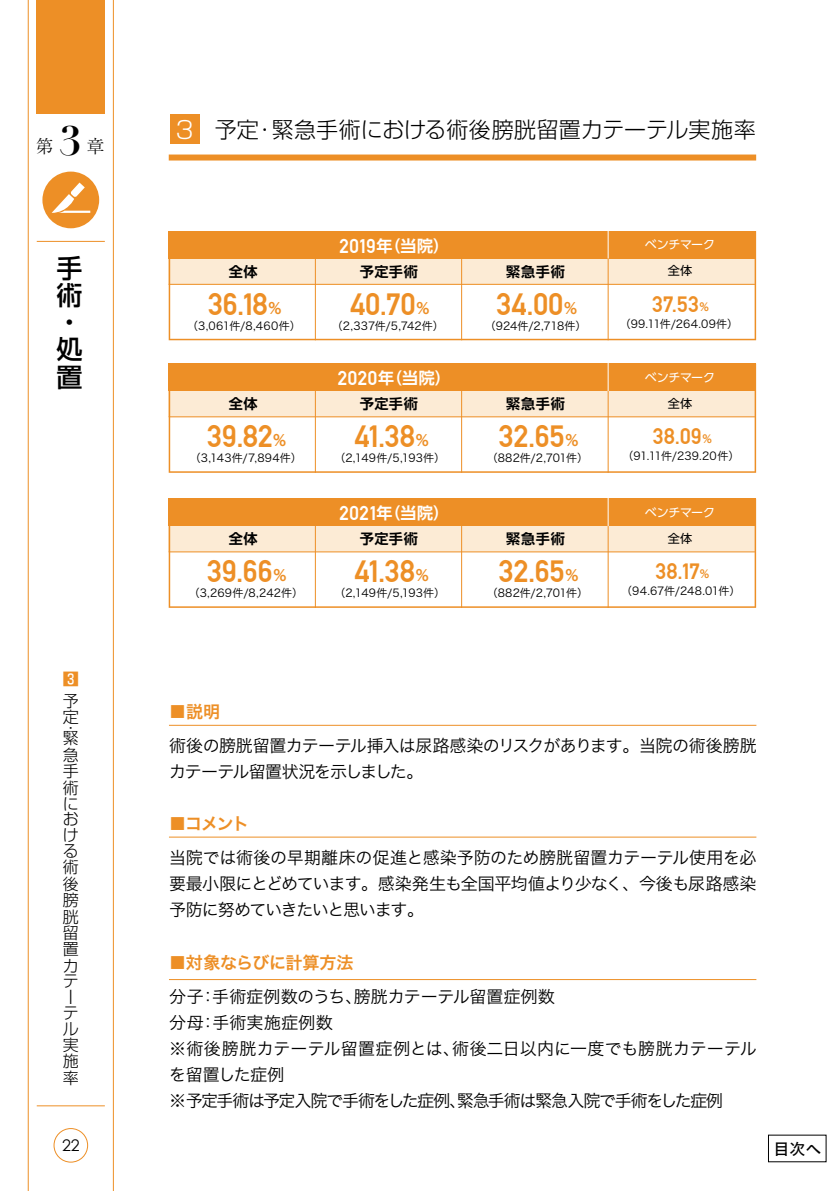
<style>
.page{position:relative;width:840px;height:1191px;background:#fff}
.page>*{position:absolute;margin:0;border:0;box-sizing:border-box;transform-origin:0 0}
.t1{font:700 40px "Didot";color:#000}
.t2{font:30.6px "Alte DIN1451 Mittelschriftgepraegt";color:#ed8f26}
.t3{font:500 26px/27.4px "Shin Go Pr 6 N";color:#000}
.t4{font:300 24px "Shin Go Pr 6 N";color:#fff}
.t5{font:22.2px "Alte DIN1451 Mittelschriftgepraegt";letter-spacing:.015em;color:#ed8f26}
.t6{font:300 22px "Shin Go Pr 6 N";color:#000}
.t7{font:300 18px "Ryumin Pr 6 N";color:#000}
.t8{font:17px/26px "Hira Kaku Std N W3";letter-spacing:-.04em;color:#000}
.t9{font:17px/26px "Hira Kaku Std N W3";letter-spacing:-.02em;color:#000}
.t10{font:17px "Hira Kaku Std N W6";letter-spacing:-.015em;color:#ed8f26}
.t11{font:700 16px "UD Shin Go NT Pro De";color:#fff}
.t12{font:300 16px/16.2px "Shin Go Pr 6 N";color:#000}
.t13{font:16px "Hiragino UD Sans Std W5";color:#000}
.t14{font:16px "Century Gothic";color:#000}
.t15{font:500 16px "Shin Go Pr 6 N";color:#ed8f26}
.t16{font:700 14px "UD Shin Go NT Pro De";letter-spacing:.055em;color:#000}
.t17{font:12px "UD Shin Go Pr 6";letter-spacing:-.025em;color:#fff}
.t18{font:12px "UD Shin Go Pr 6";color:#000}
.t19{font:11px "Hira Kaku Std N W3";letter-spacing:.005em;color:#000}
.t20{font:11px "Hira Kaku Std N W3";letter-spacing:.025em;color:#000}
.t21{font:11px "Hira Kaku Std N W3";letter-spacing:.03em;color:#000}
.s1{font-family:"Alte DIN1451 Mittelschriftgepraegt";font-weight:400;font-size:19.6px}
.s2{font-size:30.2px}
.s3{font-family:"UD Shin Go NT Pro De";font-weight:700;font-size:15px}
.s4{font-size:21.8px}
.s5{font-family:"UD Shin Go NT Pro De";font-weight:700;font-size:10.8px}
</style>
<div class="page">
<div style="left:169px;top:154px;width:586px;height:6px;background:#ed8f26"></div>
<div style="left:170px;top:114px;width:30px;height:30px;background:#ed8f26"></div>
<hr style="left:28px;top:0;width:1px;height:1191px;background:#ed8f26">
<hr style="left:113px;top:0;width:1px;height:1191px;background:#ed8f26">
<hr style="left:37px;top:241px;width:68px;height:1px;background:#ed8f26">
<hr style="left:37px;top:1105px;width:68px;height:1px;background:#ed8f26">
<div style="left:53px;top:1128px;width:35px;height:34px;border:1px solid #ed8f26;border-radius:50%"></div>
<div style="left:37px;top:0;width:68px;height:113px;background:#ed8f26"></div>
<div style="left:42px;top:172px;width:57px;height:56px;background:#ed8f26;border-radius:50%"></div>
<svg style="left:52px;top:182px;width:38px;height:31px"></svg>
<hr style="left:169px;top:725px;width:587px;height:1px;background:#ed8f26">
<hr style="left:169px;top:836px;width:587px;height:1px;background:#ed8f26">
<hr style="left:169px;top:979px;width:587px;height:1px;background:#ed8f26">
<svg style="left:169px;top:391px;width:586px;height:82px"></svg>
<div style="left:169px;top:363px;width:586px;height:28px;background:#ed8f26"></div>
<hr style="left:169px;top:416px;width:585px;height:1px;background:#ed8f26">
<hr style="left:607px;top:380px;width:1px;height:93px;background:#ed8f26">
<hr style="left:607px;top:361px;width:1px;height:30px;background:#fff">
<hr style="left:461px;top:380px;width:1px;height:93px;background:#ed8f26">
<hr style="left:315px;top:380px;width:1px;height:93px;background:#ed8f26">
<svg style="left:169px;top:258px;width:586px;height:82px"></svg>
<div style="left:169px;top:231px;width:586px;height:27px;background:#ed8f26"></div>
<hr style="left:169px;top:284px;width:585px;height:1px;background:#ed8f26">
<hr style="left:607px;top:248px;width:1px;height:92px;background:#ed8f26">
<hr style="left:607px;top:228px;width:1px;height:30px;background:#fff">
<hr style="left:461px;top:248px;width:1px;height:92px;background:#ed8f26">
<hr style="left:315px;top:248px;width:1px;height:92px;background:#ed8f26">
<svg style="left:169px;top:526px;width:586px;height:82px"></svg>
<div style="left:169px;top:498px;width:586px;height:28px;background:#ed8f26"></div>
<hr style="left:169px;top:551px;width:585px;height:1px;background:#ed8f26">
<hr style="left:607px;top:515px;width:1px;height:93px;background:#ed8f26">
<hr style="left:607px;top:496px;width:1px;height:30px;background:#fff">
<hr style="left:461px;top:515px;width:1px;height:93px;background:#ed8f26">
<hr style="left:315px;top:515px;width:1px;height:93px;background:#ed8f26">
<h3 class="t7" style="left:35px;top:132px;width:20px">第</h3>
<h1 class="t1" style="left:60px;top:116px;width:24px">3</h1>
<h3 class="t7" style="left:87px;top:132px;width:19px">章</h3>
<h3 class="t3" style="left:57px;top:252px;width:27px">手術・処置</h3>
<h3 class="t15" style="left:63px;top:665px;width:17px">3</h3>
<h3 class="t12" style="left:63px;top:691px;width:17px">予定</h3>
<h3 class="t12" style="left:63px;top:718px;width:10px">・</h3>
<h3 class="t12" style="left:63px;top:729px;width:17px">緊急手術における術後膀胱留置カテーテル実施率</h3>
<h3 class="t4" style="left:175px;top:110px;width:20px">3</h3>
<h3 class="t6" style="left:215px;top:111px;width:542px">予定・緊急手術における術後膀胱留置カテーテル実施率</h3>
<h3 class="t11" style="left:339px;top:233px;width:111px"><span class="s1">2019</span>年（当院）</h3>
<p class="t17" style="left:644px;top:235px;width:72px">ベンチマーク</p>
<p class="t16" style="left:228px;top:260px;width:31px">全体</p>
<p class="t16" style="left:359px;top:260px;width:60px">予定手術</p>
<p class="t16" style="left:506px;top:260px;width:60px">緊急手術</p>
<p class="t18" style="left:667px;top:261px;width:26px">全体</p>
<h2 class="t2" style="left:208px;top:286px;width:76px">36<span class="s2">.</span>18<span class="s3">％</span></h2>
<h2 class="t2" style="left:350px;top:286px;width:82px">40<span class="s2">.</span>70<span class="s3">％</span></h2>
<h2 class="t2" style="left:496px;top:286px;width:83px">34<span class="s2">.</span>00<span class="s3">％</span></h2>
<h3 class="t5" style="left:652px;top:291px;width:59px">37<span class="s4">.</span>53<span class="s5">％</span></h3>
<p class="t21" style="left:187px;top:318px;width:115px">（3,061件/8,460件）</p>
<p class="t19" style="left:332px;top:318px;width:113px">（2,337件/5,742件）</p>
<p class="t19" style="left:484px;top:318px;width:103px">（924件/2,718件）</p>
<p class="t20" style="left:619px;top:315px;width:120px">（99.11件/264.09件）</p>
<h3 class="t11" style="left:338px;top:365px;width:114px"><span class="s1">2020</span>年（当院）</h3>
<p class="t17" style="left:644px;top:367px;width:72px">ベンチマーク</p>
<p class="t16" style="left:228px;top:392px;width:31px">全体</p>
<p class="t16" style="left:359px;top:392px;width:60px">予定手術</p>
<p class="t16" style="left:506px;top:392px;width:60px">緊急手術</p>
<p class="t18" style="left:667px;top:394px;width:26px">全体</p>
<h2 class="t2" style="left:207px;top:418px;width:81px">39<span class="s2">.</span>82<span class="s3">％</span></h2>
<h2 class="t2" style="left:354px;top:418px;width:76px">41<span class="s2">.</span>38<span class="s3">％</span></h2>
<h2 class="t2" style="left:499px;top:418px;width:82px">32<span class="s2">.</span>65<span class="s3">％</span></h2>
<h3 class="t5" style="left:652px;top:423px;width:61px">38<span class="s4">.</span>09<span class="s5">％</span></h3>
<p class="t19" style="left:190px;top:450px;width:113px">（3,143件/7,894件）</p>
<p class="t19" style="left:334px;top:450px;width:112px">（2,149件/5,193件）</p>
<p class="t19" style="left:486px;top:450px;width:103px">（882件/2,701件）</p>
<p class="t19" style="left:622px;top:447px;width:118px">（91.11件/239.20件）</p>
<h3 class="t11" style="left:339px;top:500px;width:111px"><span class="s1">2021</span>年（当院）</h3>
<p class="t17" style="left:644px;top:502px;width:72px">ベンチマーク</p>
<p class="t16" style="left:228px;top:527px;width:31px">全体</p>
<p class="t16" style="left:359px;top:527px;width:60px">予定手術</p>
<p class="t16" style="left:506px;top:527px;width:60px">緊急手術</p>
<p class="t18" style="left:667px;top:529px;width:26px">全体</p>
<h2 class="t2" style="left:207px;top:553px;width:81px">39<span class="s2">.</span>66<span class="s3">％</span></h2>
<h2 class="t2" style="left:354px;top:553px;width:76px">41<span class="s2">.</span>38<span class="s3">％</span></h2>
<h2 class="t2" style="left:499px;top:553px;width:82px">32<span class="s2">.</span>65<span class="s3">％</span></h2>
<h3 class="t5" style="left:655px;top:558px;width:56px">38<span class="s4">.</span>17<span class="s5">％</span></h3>
<p class="t19" style="left:188px;top:585px;width:116px">（3,269件/8,242件）</p>
<p class="t19" style="left:334px;top:585px;width:112px">（2,149件/5,193件）</p>
<p class="t19" style="left:486px;top:585px;width:103px">（882件/2,701件）</p>
<p class="t19" style="left:621px;top:582px;width:121px">（94.67件/248.01件）</p>
<h3 class="t10" style="left:169px;top:699px;width:53px">■説明</h3>
<h3 class="t8" style="left:169px;top:733px;width:588px">術後の膀胱留置カテーテル挿入は尿路感染のリスクがあります。当院の術後膀胱カテーテル留置状況を示しました。</h3>
<h3 class="t10" style="left:169px;top:811px;width:81px">■コメント</h3>
<h3 class="t8" style="left:169px;top:845px;width:588px;text-align:justify">当院では術後の早期離床の促進と感染予防のため膀胱留置カテーテル使用を必要最小限にとどめています。感染発生も全国平均値より少なく、今後も尿路感染予防に努めていきたいと思います。</h3>
<h3 class="t10" style="left:169px;top:949px;width:186px">■対象ならびに計算方法</h3>
<h3 class="t9" style="left:169px;top:983px;width:588px">分子：手術症例数のうち、膀胱カテーテル留置症例数<br>分母：手術実施症例数<br>※術後膀胱カテーテル留置症例とは、術後二日以内に一度でも膀胱カテーテルを留置した症例<br>※予定手術は予定入院で手術をした症例、緊急手術は緊急入院で手術をした症例</h3>
<h3 class="t14" style="left:62px;top:1135px;width:19px">22</h3>
<h3 class="t13" style="left:773px;top:1136px;width:49px">目次へ</h3>
</div>
